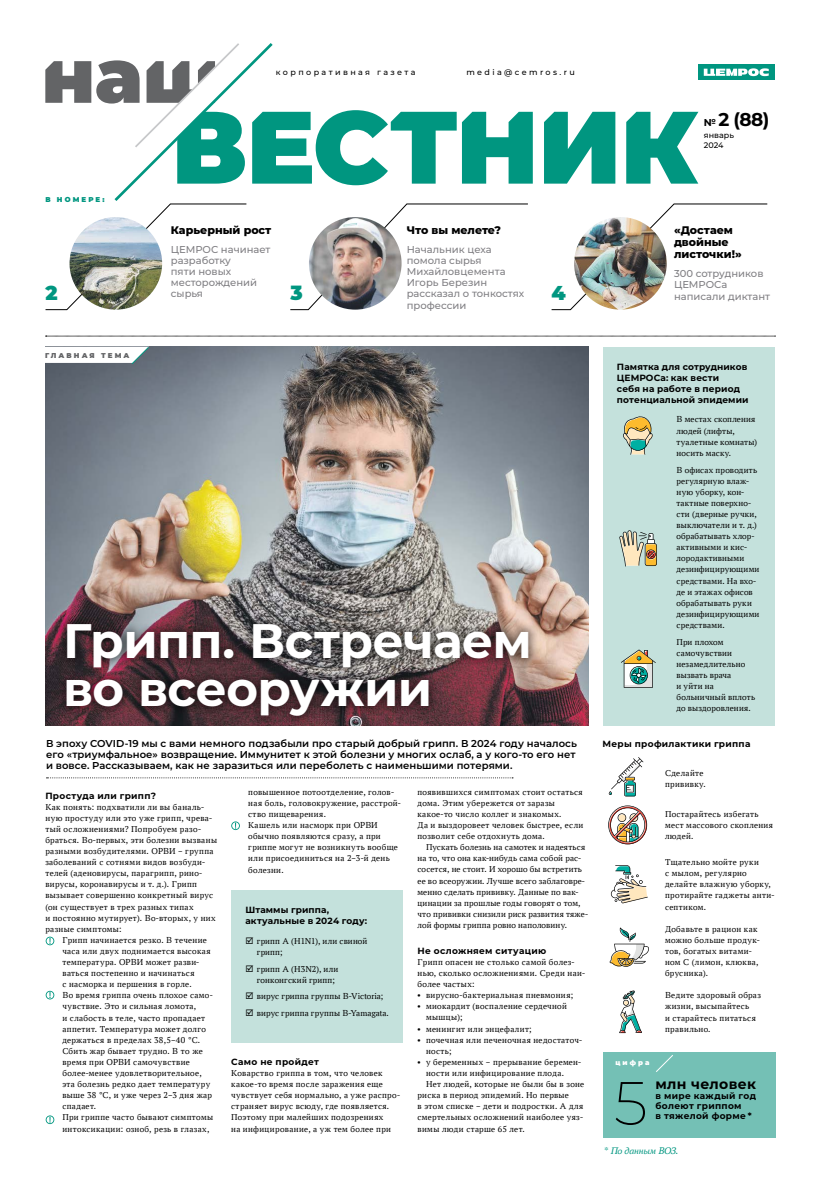
<style>
.page{position:relative;width:820px;height:1191px;background:#fff}
.page>*{position:absolute;margin:0;border:0;box-sizing:border-box;transform-origin:0 0}
.t1{font:200 61px "Montserrat";color:#000}
.t2{font:700 48.4px/48.4px "Montserrat";letter-spacing:-.01em;color:#fff}
.t3{font:900 20px "Montserrat";color:#009680}
.t4{font:700 18.5px "Montserrat";color:#000}
.t5{font:700 14px "Montserrat";letter-spacing:.025em;color:#000}
.t6{font:800 11px/12px "Montserrat";color:#000}
.t7{font:600 10px/11.1px "Montserrat";letter-spacing:.005em;color:#000}
.t8{font:500 10px/11px "Montserrat";color:#807f83}
.t9{font:italic 10px "PT Astra Serif";letter-spacing:-.03em;color:#009680}
.t10{font:9px/11.1px "PT Astra Serif";letter-spacing:.03em;color:#000}
.t11{font:700 9px/11px "Montserrat";letter-spacing:.025em;color:#000}
.t12{font:9px/16.8px "PT Astra Serif";letter-spacing:.01em;color:#000}
.t13{font:500 8px "Montserrat";letter-spacing:.3em;color:#000}
.t14{font:500 8px/10px "Montserrat";color:#000}
.t15{font:900 7px "Montserrat";letter-spacing:.3em;color:#636466}
.t16{font:900 7px "Montserrat";letter-spacing:.3em;color:#009680}
.t17{font:900 7px "Montserrat";letter-spacing:.3em;color:#fff}
.s1{font-size:10px}
</style>
<div class="page">
<svg style="left:608px;top:757px;width:35px;height:39px"></svg>
<img style="left:45px;top:347px;width:543px;height:379px">
<svg style="left:45px;top:336px;width:730px;height:1px"></svg>
<svg style="left:409px;top:111px;width:289px;height:73px;fill:#009680"></svg>
<svg style="left:275px;top:110px;width:134px;height:76px"></svg>
<div style="left:55px;top:613px;width:483px;height:114px;background:#000;opacity:.5"></div>
<svg style="left:46px;top:777px;width:467px;height:1px"></svg>
<svg style="left:45px;top:346px;width:105px;height:19px"></svg>
<svg style="left:45px;top:43px;width:230px;height:267px"></svg>
<svg style="left:551px;top:203px;width:216px;height:107px"></svg>
<img style="left:69px;top:217px;width:93px;height:93px;border-radius:46px">
<svg style="left:290px;top:203px;width:238px;height:107px"></svg>
<img style="left:309px;top:217px;width:92px;height:93px;border-radius:46px">
<img style="left:574px;top:217px;width:92px;height:93px;border-radius:46px">
<div style="left:697px;top:65px;width:77px;height:15px;background:#009680"></div>
<svg style="left:703px;top:68px;width:65px;height:8px"></svg>
<div style="left:602px;top:1052px;width:172px;height:85px;background:#74c0b5"></div>
<svg style="left:656px;top:1055px;width:17px;height:17px"></svg>
<div style="left:231px;top:890px;width:172px;height:153px;background:#c4e1dc"></div>
<div style="left:602px;top:347px;width:172px;height:379px;background:#c4e1dc"></div>
<svg style="left:46px;top:936px;width:8px;height:9px"></svg>
<svg style="left:623px;top:416px;width:29px;height:39px"></svg>
<svg style="left:619px;top:530px;width:37px;height:36px"></svg>
<svg style="left:621px;top:649px;width:34px;height:39px"></svg>
<svg style="left:610px;top:865px;width:37px;height:38px"></svg>
<svg style="left:609px;top:927px;width:40px;height:39px"></svg>
<svg style="left:619px;top:990px;width:22px;height:43px"></svg>
<svg style="left:608px;top:805px;width:38px;height:39px"></svg>
<svg style="left:46px;top:990px;width:8px;height:9px"></svg>
<svg style="left:46px;top:1115px;width:8px;height:9px"></svg>
<svg style="left:231px;top:821px;width:9px;height:9px"></svg>
<p class="t16" style="left:45px;top:195px;width:61px">В НОМЕРЕ:</p>
<p class="t13" style="left:276px;top:67px;width:141px">корпоративная газета</p>
<p class="t13" style="left:466px;top:67px;width:110px">media@cemros.ru</p>
<h3 class="t4" style="left:703px;top:106px;width:67px"><span class="s1">№</span> 2 (88)</h3>
<p class="t14" style="left:703px;top:130px;width:32px">январь<br>2024</p>
<p class="t6" style="left:171px;top:223px;width:102px">Карьерный рост</p>
<p class="t8" style="left:171px;top:244px;width:101px">ЦЕМРОС начинает разработку<br>пяти новых месторождений сырья</p>
<p class="t6" style="left:406px;top:223px;width:96px">Что вы мелете?</p>
<p class="t8" style="left:406px;top:244px;width:119px">Начальник цеха помола сырья<br>Михайловцемента<br>Игорь Березин рассказал о тонкостях профессии</p>
<p class="t6" style="left:673px;top:223px;width:69px">«Достаем двойные листочки!»</p>
<p class="t8" style="left:673px;top:268px;width:91px">300 сотрудников<br>ЦЕМРОСа</p>
<h3 class="t3" style="left:45px;top:278px;width:14px">2</h3>
<h3 class="t3" style="left:551px;top:278px;width:16px">4</h3>
<h3 class="t3" style="left:290px;top:278px;width:14px">3</h3>
<p class="t8" style="left:673px;top:290px;width:98px">написали диктант</p>
<p class="t15" style="left:45px;top:350px;width:86px">ГЛАВНАЯ ТЕМА</p>
<h2 class="t2" style="left:63px;top:614px;width:470px">Грипп. Встречаем во всеоружии</h2>
<p class="t7" style="left:46px;top:737px;width:532px">В эпоху COVID-19 мы с вами немного подзабыли про старый добрый грипп. В 2024 году началось его «триумфальное» возвращение. Иммунитет к этой болезни у многих ослаб, а у кого-то его нет и вовсе. Рассказываем, как не заразиться или переболеть с наименьшими потерями.</p>
<p class="t11" style="left:45px;top:789px;width:112px">Простуда или грипп?</p>
<p class="t10" style="left:45px;top:801px;width:173px">Как понять: подхватили ли вы баналь&shy;ную простуду или это уже грипп, чрева&shy;тый осложнениями? Попробуем разо&shy;браться. Во-первых, эти болезни вызваны разными возбудителями. ОРВИ – группа заболеваний с сотнями видов возбуди&shy;телей (аденовирусы, парагрипп, рино&shy;вирусы, коронавирусы и т. д.). Грипп вызывает совершенно конкретный вирус (он существует в трех разных типах<br>и постоянно мутирует). Во-вторых, у них разные симптомы:</p>
<p class="t10" style="left:62px;top:934px;width:152px">Грипп начинается резко. В течение часа или двух поднимается высокая температура. ОРВИ может разви&shy;ваться постепенно и начинаться<br>с насморка и першения в горле.<br>Во время гриппа очень плохое само&shy;чувствие. Это и сильная ломота,<br>и слабость в теле, часто пропадает аппетит. Температура может долго держаться в пределах 38,5–40 °С.<br>Сбить жар бывает трудно. В то же время при ОРВИ самочувствие более-менее удовлетворительное, эта болезнь редко дает температуру выше 38 °С, и уже через 2–3 дня жар спадает.<br>При гриппе часто бывают симптомы интоксикации: озноб, резь в глазах,</p>
<p class="t10" style="left:248px;top:786px;width:154px">повышенное потоотделение, голов&shy;ная боль, головокружение, расстрой&shy;ство пищеварения.<br>Кашель или насморк при ОРВИ обычно появляются сразу, а при гриппе могут не возникнуть вообще или присоединиться на 2–3-й день болезни.</p>
<p class="t11" style="left:245px;top:904px;width:123px">Штаммы гриппа, актуальные в 2024 году:</p>
<p class="t10" style="left:257px;top:935px;width:112px">грипп А (H1N1), или свиной грипп;</p>
<p class="t10" style="left:257px;top:963px;width:83px">грипп А (H3N2), или гонконгский грипп;</p>
<p class="t12" style="left:257px;top:988px;width:133px">вирус гриппа группы B-Victoria; вирус гриппа группы B-Yamagata.</p>
<p class="t11" style="left:231px;top:1055px;width:89px">Само не пройдет</p>
<p class="t10" style="left:231px;top:1067px;width:170px">Коварство гриппа в том, что человек какое-то время после заражения еще чувствует себя нормально, а уже распро&shy;страняет вирус всюду, где появляется.<br>Поэтому при малейших подозрениях<br>на инфицирование, а уж тем более при</p>
<p class="t10" style="left:417px;top:786px;width:167px">появившихся симптомах стоит остаться дома. Этим убережется от заразы какое-то число коллег и знакомых.<br>Да и выздоровеет человек быстрее, если позволит себе отдохнуть дома.</p>
<p class="t10" style="left:417px;top:841px;width:172px;text-indent:9px">Пускать болезнь на самотек и надеяться на то, что она как-нибудь сама собой рас&shy;сосется, не стоит. И хорошо бы встретить ее во всеоружии. Лучше всего заблаговре&shy;менно сделать прививку. Данные по вак&shy;цинации за прошлые годы говорят о том, что прививки снизили риск развития тяже&shy;лой формы гриппа ровно наполовину.</p>
<p class="t11" style="left:417px;top:944px;width:130px">Не осложняем ситуацию</p>
<p class="t10" style="left:417px;top:956px;width:169px">Грипп опасен не столько самой болез&shy;нью, сколько осложнениями. Среди наи&shy;более частых:</p>
<p class="t10" style="left:417px;top:989px;width:157px">• вирусно-бактериальная пневмония;</p>
<p class="t10" style="left:426px;top:1000px;width:142px;text-indent:-9px">• миокардит (воспаление сердечной мышцы);</p>
<p class="t10" style="left:417px;top:1023px;width:116px">• менингит или энцефалит;</p>
<p class="t10" style="left:426px;top:1034px;width:157px;text-indent:-9px">• почечная или печеночная недостаточ&shy;ность;</p>
<p class="t10" style="left:417px;top:1056px;width:165px">• у беременных – прерывание беремен-</p>
<p class="t10" style="left:426px;top:1067px;width:139px">ности или инфицирование плода.</p>
<p class="t10" style="left:426px;top:1078px;width:160px">Нет людей, которые не были бы в зоне</p>
<p class="t10" style="left:417px;top:1089px;width:153px">риска в период эпидемий. Но первые</p>
<p class="t10" style="left:417px;top:1100px;width:167px">в этом списке – дети и подростки. А для</p>
<p class="t10" style="left:417px;top:1111px;width:167px">смертельных осложнений наиболее уяз-</p>
<p class="t10" style="left:417px;top:1122px;width:109px">вимы люди старше 65 лет.</p>
<p class="t11" style="left:616px;top:361px;width:133px">Памятка для сотрудников<br>ЦЕМРОСа: как вести<br>себя на работе в период потенциальной эпидемии</p>
<p class="t10" style="left:676px;top:414px;width:82px">В местах скопления людей (лифты, туалетные комнаты) носить маску.</p>
<p class="t10" style="left:676px;top:464px;width:84px">В офисах проводить регулярную влаж&shy;ную уборку, кон&shy;тактные поверхно&shy;сти (дверные ручки, выключатели и т. д.) обрабатывать хлор&shy;активными и кис&shy;лородактивными дезинфицирующими средствами. На вхо&shy;де и этажах офисов обрабатывать руки дезинфицирующими средствами.</p>
<p class="t10" style="left:676px;top:636px;width:80px">При плохом самочувствии незамедлительно вызвать врача<br>и уйти на больничный вплоть до выздоровления.</p>
<p class="t11" style="left:602px;top:737px;width:149px">Меры профилактики гриппа</p>
<p class="t10" style="left:664px;top:767px;width:42px">Сделайте прививку.</p>
<p class="t10" style="left:664px;top:808px;width:109px">Постарайтесь избегать мест массового скопления людей.</p>
<p class="t10" style="left:664px;top:856px;width:111px">Тщательно мойте руки<br>с мылом, регулярно делайте влажную уборку, протирайте гаджеты анти&shy;септиком.</p>
<p class="t10" style="left:664px;top:923px;width:96px">Добавьте в рацион как можно больше продук&shy;тов, богатых витами&shy;ном С (лимон, клюква, брусника).</p>
<p class="t10" style="left:664px;top:989px;width:97px">Ведите здоровый образ жизни, высыпайтесь<br>и старайтесь питаться правильно.</p>
<p class="t17" style="left:615px;top:1057px;width:36px">цифра</p>
<h1 class="t1" style="left:613px;top:1062px;width:35px">5</h1>
<h3 class="t5" style="left:655px;top:1073px;width:102px">млн человек</h3>
<p class="t11" style="left:655px;top:1090px;width:102px;line-height:10px">в мире каждый год болеют гриппом</p>
<p class="t11" style="left:655px;top:1109px;width:98px">в тяжелой форме *</p>
<p class="t9" style="left:603px;top:1144px;width:76px">* По данным ВОЗ.</p>
</div>
